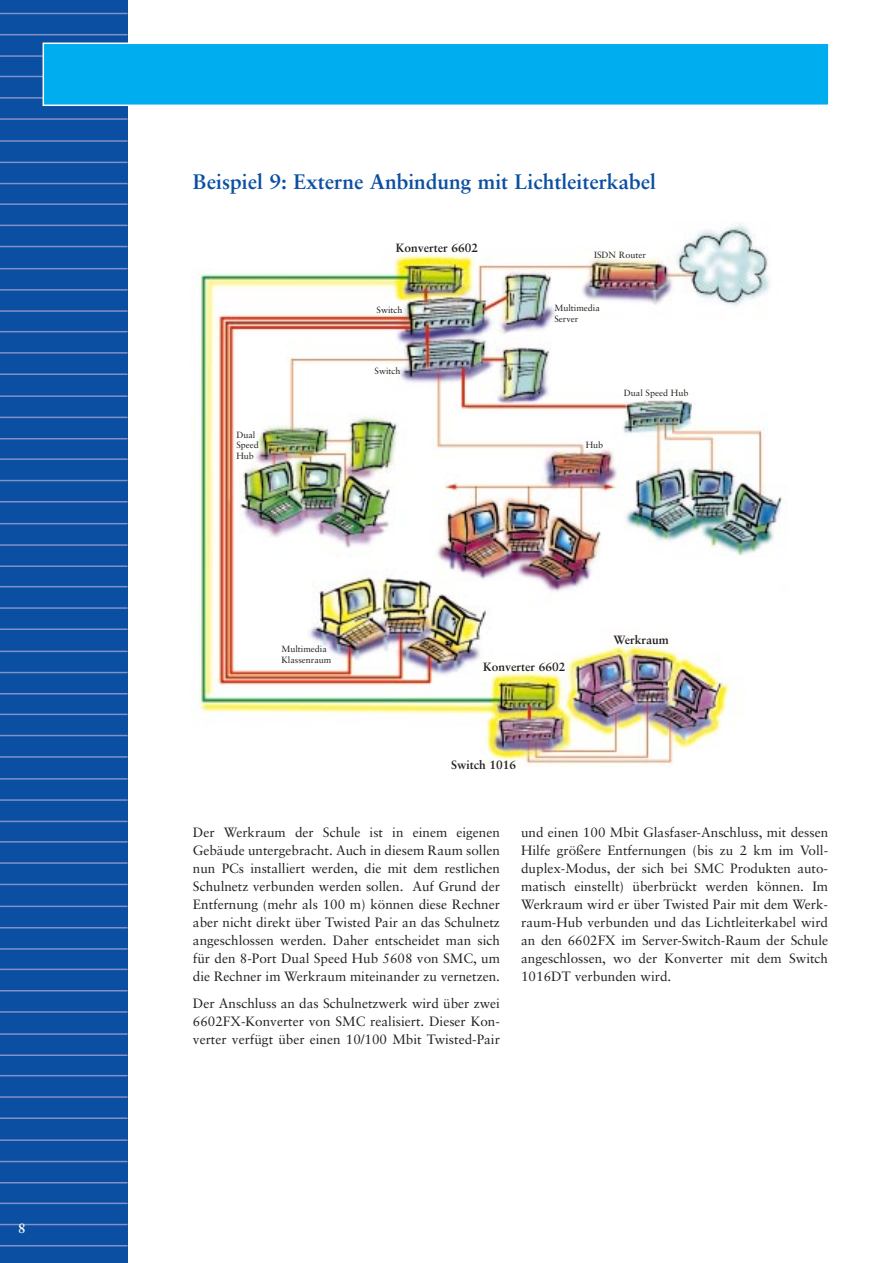
<style>
.page{position:relative;width:893px;height:1263px;background:#fff}
.page>*{position:absolute;margin:0;border:0;box-sizing:border-box;transform-origin:0 0}
.t1{font:700 21px "Sabon";color:#0a4fa2}
.t2{font:13.5px/18px "Sabon";color:#231f20;text-align:justify}
.t3{font:700 13.5px "Sabon";color:#fff}
.t4{font:700 12px "Sabon";color:#231f20}
.t5{font:9px/10.8px "Sabon";color:#231f20}
</style>
<div class="page">
<div style="left:0;top:0;width:128px;height:1263px;background:#0a4fa2"></div>
<hr style="left:0;top:76px;width:128px;height:1px;background:#8390c7">
<hr style="left:0;top:97px;width:128px;height:2px;background:#8390c7">
<hr style="left:0;top:118px;width:128px;height:2px;background:#8390c7">
<hr style="left:0;top:13px;width:128px;height:1px;background:#8390c7">
<hr style="left:0;top:34px;width:128px;height:1px;background:#8390c7">
<hr style="left:0;top:55px;width:128px;height:2px;background:#8390c7">
<hr style="left:0;top:203px;width:128px;height:2px;background:#8390c7">
<hr style="left:0;top:225px;width:128px;height:1px;background:#8390c7">
<hr style="left:0;top:246px;width:128px;height:1px;background:#8390c7">
<hr style="left:0;top:140px;width:128px;height:2px;background:#8390c7">
<hr style="left:0;top:162px;width:128px;height:1px;background:#8390c7">
<hr style="left:0;top:183px;width:128px;height:1px;background:#8390c7">
<hr style="left:0;top:331px;width:128px;height:1px;background:#8390c7">
<hr style="left:0;top:352px;width:128px;height:2px;background:#8390c7">
<hr style="left:0;top:374px;width:128px;height:1px;background:#8390c7">
<hr style="left:0;top:268px;width:128px;height:1px;background:#8390c7">
<hr style="left:0;top:289px;width:128px;height:2px;background:#8390c7">
<hr style="left:0;top:310px;width:128px;height:2px;background:#8390c7">
<hr style="left:0;top:458px;width:128px;height:2px;background:#8390c7">
<hr style="left:0;top:480px;width:128px;height:1px;background:#8390c7">
<hr style="left:0;top:501px;width:128px;height:1px;background:#8390c7">
<hr style="left:0;top:395px;width:128px;height:2px;background:#8390c7">
<hr style="left:0;top:417px;width:128px;height:1px;background:#8390c7">
<hr style="left:0;top:438px;width:128px;height:2px;background:#8390c7">
<hr style="left:0;top:586px;width:128px;height:1px;background:#8390c7">
<hr style="left:0;top:607px;width:128px;height:2px;background:#8390c7">
<hr style="left:0;top:628px;width:128px;height:2px;background:#8390c7">
<hr style="left:0;top:523px;width:128px;height:1px;background:#8390c7">
<hr style="left:0;top:544px;width:128px;height:2px;background:#8390c7">
<hr style="left:0;top:566px;width:128px;height:1px;background:#8390c7">
<hr style="left:0;top:714px;width:128px;height:1px;background:#8390c7">
<hr style="left:0;top:735px;width:128px;height:1px;background:#8390c7">
<hr style="left:0;top:756px;width:128px;height:2px;background:#8390c7">
<hr style="left:0;top:651px;width:128px;height:1px;background:#8390c7">
<hr style="left:0;top:672px;width:128px;height:1px;background:#8390c7">
<hr style="left:0;top:693px;width:128px;height:1px;background:#8390c7">
<hr style="left:0;top:841px;width:128px;height:2px;background:#8390c7">
<hr style="left:0;top:862px;width:128px;height:2px;background:#8390c7">
<hr style="left:0;top:884px;width:128px;height:1px;background:#8390c7">
<hr style="left:0;top:778px;width:128px;height:2px;background:#8390c7">
<hr style="left:0;top:799px;width:128px;height:2px;background:#8390c7">
<hr style="left:0;top:821px;width:128px;height:1px;background:#8390c7">
<hr style="left:0;top:969px;width:128px;height:1px;background:#8390c7">
<hr style="left:0;top:990px;width:128px;height:2px;background:#8390c7">
<hr style="left:0;top:1011px;width:128px;height:2px;background:#8390c7">
<hr style="left:0;top:906px;width:128px;height:1px;background:#8390c7">
<hr style="left:0;top:927px;width:128px;height:1px;background:#8390c7">
<hr style="left:0;top:948px;width:128px;height:2px;background:#8390c7">
<hr style="left:0;top:1075px;width:128px;height:1px;background:#8390c7">
<hr style="left:0;top:1096px;width:128px;height:2px;background:#8390c7">
<hr style="left:0;top:1118px;width:128px;height:1px;background:#8390c7">
<hr style="left:0;top:1033px;width:128px;height:2px;background:#8390c7">
<hr style="left:0;top:1054px;width:128px;height:2px;background:#8390c7">
<hr style="left:0;top:1203px;width:128px;height:1px;background:#8390c7">
<hr style="left:0;top:1224px;width:128px;height:1px;background:#8390c7">
<hr style="left:0;top:1245px;width:128px;height:1px;background:#8390c7">
<hr style="left:0;top:1139px;width:128px;height:2px;background:#8390c7">
<hr style="left:0;top:1161px;width:128px;height:1px;background:#8390c7">
<hr style="left:0;top:1182px;width:128px;height:2px;background:#8390c7">
<div style="left:44px;top:44px;width:784px;height:61px;background:#00aeef"></div>
<div style="left:43px;top:43px;width:786px;height:63px;border:2px solid #fff"></div>
<img style="left:199px;top:223px;width:587px;height:543px">
<p class="t3" style="left:18px;top:1223px;width:9px">8</p>
<h1 class="t1" style="left:193px;top:173px;width:464px">Beispiel 9: Externe Anbindung mit Lichtleiterkabel</h1>
<p class="t4" style="left:395px;top:242px;width:84px">Konverter 6602</p>
<p class="t5" style="left:376px;top:306px;width:28px">Switch</p>
<p class="t5" style="left:374px;top:366px;width:28px">Switch</p>
<p class="t5" style="left:594px;top:250px;width:53px">ISDN Router</p>
<p class="t5" style="left:554px;top:303px;width:47px">Multimedia<br>Server</p>
<p class="t5" style="left:623px;top:388px;width:66px">Dual Speed Hub</p>
<p class="t5" style="left:236px;top:430px;width:24px">Dual<br>Speed<br>Hub</p>
<p class="t5" style="left:585px;top:441px;width:19px">Hub</p>
<p class="t5" style="left:281px;top:644px;width:51px">Multimedia<br>Klassenraum</p>
<p class="t4" style="left:483px;top:662px;width:84px">Konverter 6602</p>
<p class="t4" style="left:451px;top:760px;width:67px">Switch 1016</p>
<p class="t4" style="left:613px;top:635px;width:57px">Werkraum</p>
<p class="t2" style="left:193px;top:824px;width:308px">Der Werkraum der Schule ist in einem eigenen Gebäude untergebracht. Auch in diesem Raum sollen nun PCs installiert werden, die mit dem restlichen Schulnetz verbunden werden sollen. Auf Grund der Entfernung (mehr als 100 m) können diese Rechner aber nicht direkt über Twisted Pair an das Schulnetz angeschlossen werden. Daher entscheidet man sich für den 8-Port Dual Speed Hub 5608 von SMC, um die Rechner im Werkraum miteinander zu vernetzen.</p>
<p class="t2" style="left:193px;top:995px;width:308px">Der Anschluss an das Schulnetzwerk wird über zwei 6602FX-Konverter von SMC realisiert. Dieser Kon&shy;verter verfügt über einen 10/100 Mbit Twisted-Pair</p>
<p class="t2" style="left:521px;top:824px;width:308px">und einen 100 Mbit Glasfaser-Anschluss, mit dessen Hilfe größere Entfernungen (bis zu 2 km im Voll&shy;duplex-Modus, der sich bei SMC Produkten auto&shy;matisch einstellt) überbrückt werden können. Im Werkraum wird er über Twisted Pair mit dem Werk&shy;raum-Hub verbunden und das Lichtleiterkabel wird an den 6602FX im Server-Switch-Raum der Schule angeschlossen, wo der Konverter mit dem Switch 1016DT verbunden wird.</p>
</div>
